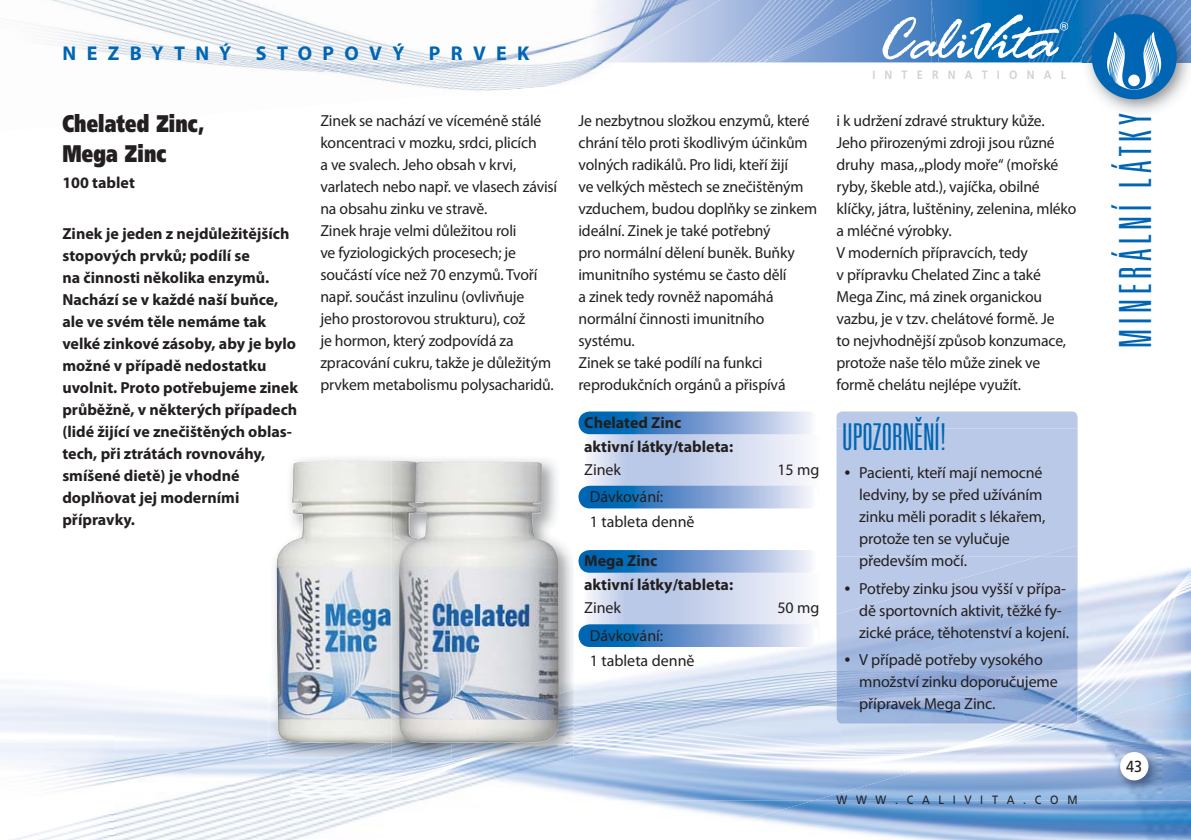
<style>
.page{position:relative;width:1191px;height:840px;background:#fff}
.page>*{position:absolute;margin:0;border:0;box-sizing:border-box;transform-origin:0 0}
.t1{font:300 condensed 48px "Unitus TCE";letter-spacing:.1em;color:#0066b3}
.t2{font:300 condensed 40px "Unitus TCE";color:#0066b3}
.t3{font:900 24px/30px "Frutiger CE";letter-spacing:.01em;color:#231f20;scale:.75 1}
.t4{font:700 20px "Myriad Pro";letter-spacing:.52em;color:#0066b3}
.t5{font:16px/22px "Myriad Pro";letter-spacing:-.01em;color:#231f20}
.t6{font:700 16px/22px "Myriad Pro";color:#231f20}
.t7{font:16px "Frutiger CE";color:#231f20;scale:.9 1}
.t8{font:12px "Frutiger CE";letter-spacing:.805em;color:#231f20;scale:.9 1}
.t9{font:700 12px "Frutiger CE";letter-spacing:.85em;color:#d1d3d4;scale:.9 1}
.s1{font-family:"Nimbus Sans DCE";font-weight:700}
</style>
<div class="page">
<img style="left:942px;top:0;width:249px;height:62px">
<img style="left:620px;top:0;width:322px;height:63px">
<img style="left:931px;top:0;width:8px;height:62px">
<img style="left:1082px;top:5px;width:109px;height:108px">
<div style="left:1091px;top:14px;width:85px;height:85px;background:#0066b3;border-radius:50%"></div>
<svg style="left:882px;top:14px;width:186px;height:46px"></svg>
<img style="left:113px;top:0;width:251px;height:39px">
<img style="left:113px;top:39px;width:400px;height:50px">
<img style="left:390px;top:39px;width:123px;height:10px">
<img style="left:513px;top:34px;width:98px;height:55px">
<img style="left:590px;top:33px;width:6px;height:29px">
<img style="left:596px;top:0;width:131px;height:62px">
<img style="left:37px;top:0;width:76px;height:53px">
<img style="left:15px;top:799px;width:265px;height:40px">
<img style="left:113px;top:740px;width:157px;height:12px">
<img style="left:280px;top:539px;width:911px;height:300px">
<img style="left:1115px;top:746px;width:46px;height:46px">
<div style="left:1120px;top:751px;width:28px;height:29px;background:#fff;border-radius:50%"></div>
<svg style="left:1105px;top:32px;width:57px;height:58px"></svg>
<img style="left:305px;top:459px;width:269px;height:97px">
<img style="left:275px;top:562px;width:1px;height:107px">
<img style="left:337px;top:742px;width:54px;height:14px">
<img style="left:276px;top:460px;width:123px;height:282px">
<img style="left:559px;top:556px;width:15px;height:133px">
<img style="left:391px;top:689px;width:183px;height:68px">
<img style="left:391px;top:459px;width:61px;height:97px">
<img style="left:391px;top:724px;width:61px;height:32px">
<img style="left:399px;top:461px;width:160px;height:281px">
<img style="left:578px;top:572px;width:241px;height:60px">
<img style="left:762px;top:619px;width:57px;height:16px">
<svg style="left:578px;top:549px;width:241px;height:23px;background:#73a2d2"></svg>
<svg style="left:578px;top:411px;width:241px;height:23px;background:#709fd1"></svg>
<svg style="left:578px;top:624px;width:240px;height:22px;background:#6e9ed1"></svg>
<svg style="left:578px;top:485px;width:240px;height:23px;background:#709fd1"></svg>
<div style="left:836px;top:411px;width:241px;height:17px;background:#bac9e7"></div>
<div style="left:836px;top:428px;width:241px;height:128px;background:#bac9e7"></div>
<div style="left:836px;top:556px;width:45px;height:45px;background:#bac9e7"></div>
<img style="left:1039px;top:545px;width:38px;height:11px">
<img style="left:881px;top:556px;width:196px;height:46px">
<img style="left:836px;top:601px;width:72px;height:68px">
<img style="left:902px;top:602px;width:175px;height:67px">
<img style="left:968px;top:669px;width:109px;height:54px">
<img style="left:836px;top:669px;width:132px;height:54px">
<p class="t4" style="left:63px;top:46px;width:468px">NEZBYTNÝ STOPOVÝ PRVEK</p>
<h3 class="t3" style="left:62px;top:110px;width:191px">Chelated Zinc,<br>Mega Zinc</h3>
<p class="t6" style="left:62px;top:173px;width:74px">100 tablet</p>
<p class="t6" style="left:62px;top:224px;width:237px">Zinek je jeden z nejdůležitějších stopových prvků; podílí se<br>na činnosti několika enzymů.<br>Nachází se v každé naší buňce, ale ve svém těle nemáme tak velké zinkové zásoby, aby je bylo možné v případě nedostatku uvolnit. Proto potřebujeme zinek průběžně, v některých případech (lidé žijící ve znečištěných oblas&shy;tech, při ztrátách rovnováhy, smíšené dietě) je vhodné doplňovat jej moderními přípravky.</p>
<p class="t5" style="left:320px;top:111px;width:238px">Zinek se nachází ve víceméně stálé koncentraci v mozku, srdci, plicích<br>a ve svalech. Jeho obsah v krvi, varlatech nebo např. ve vlasech závisí na obsahu zinku ve stravě.<br>Zinek hraje velmi důležitou roli<br>ve fyziologických procesech; je součástí více než 70 enzymů. Tvoří např. součást inzulinu (ovlivňuje<br>jeho prostorovou strukturu), což<br>je hormon, který zodpovídá za zpracování cukru, takže je důležitým prvkem metabolismu polysacharidů.</p>
<p class="t5" style="left:578px;top:111px;width:240px">Je nezbytnou složkou enzymů, které chrání tělo proti škodlivým účinkům volných radikálů. Pro lidi, kteří žijí<br>ve velkých městech se znečištěným vzduchem, budou doplňky se zinkem ideální. Zinek je také potřebný<br>pro normální dělení buněk. Buňky imunitního systému se často dělí<br>a zinek tedy rovněž napomáhá normální činnosti imunitního systému.<br>Zinek se také podílí na funkci reprodukčních orgánů a přispívá</p>
<p class="t6" style="left:584px;top:411px;width:151px;line-height:24px">Chelated Zinc aktivní látky/tableta:</p>
<p class="t5" style="left:584px;top:459px;width:38px">Zinek</p>
<p class="t5" style="left:777px;top:459px;width:44px">15 mg</p>
<p class="t5" style="left:590px;top:486px;width:106px;line-height:24.8px">Dávkování:<br>1 tableta denně</p>
<p class="t6" style="left:584px;top:550px;width:151px;line-height:24px">Mega Zinc<br>aktivní látky/tableta:</p>
<p class="t5" style="left:584px;top:598px;width:38px">Zinek</p>
<p class="t5" style="left:777px;top:598px;width:44px">50 mg</p>
<p class="t5" style="left:590px;top:624px;width:106px;line-height:24.8px">Dávkování:<br>1 tableta denně</p>
<p class="t9" style="left:872px;top:69px;width:217px">INTERNATIONAL</p>
<p class="t5" style="left:836px;top:111px;width:241px">i k udržení zdravé struktury kůže.<br>Jeho přirozenými zdroji jsou různé druhy masa, „plody moře“ (mořské ryby, škeble atd.), vajíčka, obilné klíčky, játra, luštěniny, zelenina, mléko a mléčné výrobky.<br>V moderních přípravcích, tedy<br>v přípravku Chelated Zinc a také<br>Mega Zinc, má zinek organickou vazbu, je v tzv. chelátové formě. Je<br>to nejvhodnější způsob konzumace, protože naše tělo může zinek ve formě chelátu nejlépe využít.</p>
<h2 class="t2" style="left:842px;top:420px;width:106px">UPOZORNĚNÍ!</h2>
<p class="t5" style="left:859px;top:462px;width:188px;text-indent:-17px"><span class="s1">•</span> Pacienti, kteří mají nemocné ledviny, by se před užíváním zinku měli poradit s lékařem, protože ten se vylučuje především močí.</p>
<p class="t5" style="left:859px;top:578px;width:211px;text-indent:-17px"><span class="s1">•</span> Potřeby zinku jsou vyšší v přípa&shy;dě sportovních aktivit, těžké fy&shy;zické práce, těhotenství a kojení.</p>
<p class="t5" style="left:859px;top:650px;width:200px;text-indent:-17px"><span class="s1">•</span> V případě potřeby vysokého množství zinku doporučujeme přípravek Mega Zinc.</p>
<p class="t8" style="left:836px;top:793px;width:269px">WWW.CALIVITA.COM</p>
<h1 class="t1" style="left:1116px;top:347px;width:235px;rotate:-90deg">MINERÁLNÍ LÁTKY</h1>
<p class="t7" style="left:1126px;top:758px;width:19px">43</p>
</div>
